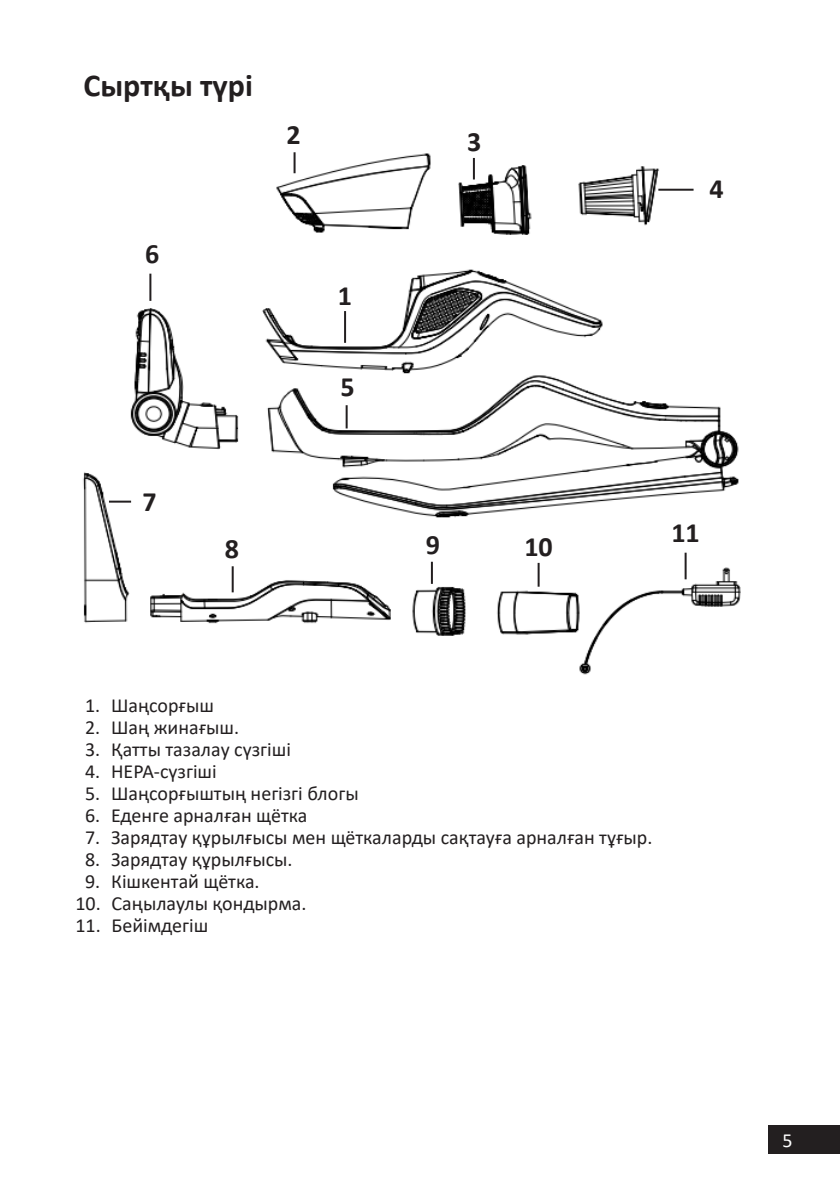
<style>
.page{position:relative;width:840px;height:1191px;background:#fff}
.page>*{position:absolute;margin:0;border:0;box-sizing:border-box;transform-origin:0 0}
.Заголовок_16{font:700 32px "Calibri";color:#231f20}
.цифры_на_схемах{font:700 28px "Calibri";color:#231f20}
.t1{font:20px "Calibri";color:#231f20}
.t2{font:20px "Calibri";color:#fff}
</style>
<div class="page">
<div style="left:767px;top:1125px;width:72px;height:28px;background:#231f20"></div>
<img style="left:83px;top:152px;width:658px;height:523px">
<hr style="left:658px;top:189px;width:35px;height:2px;background:#231f20">
<hr style="left:472px;top:158px;width:2px;height:21px;background:#231f20">
<hr style="left:293px;top:152px;width:2px;height:21px;background:#231f20">
<hr style="left:344px;top:311px;width:2px;height:32px;background:#231f20">
<hr style="left:345px;top:405px;width:2px;height:23px;background:#231f20">
<hr style="left:149px;top:274px;width:2px;height:27px;background:#231f20">
<hr style="left:109px;top:500px;width:22px;height:2px;background:#231f20">
<hr style="left:231px;top:566px;width:2px;height:26px;background:#231f20">
<hr style="left:430px;top:562px;width:2px;height:22px;background:#231f20">
<hr style="left:537px;top:563px;width:2px;height:23px;background:#231f20">
<hr style="left:684px;top:552px;width:2px;height:27px;background:#231f20">
<p class="Заголовок_16" style="left:83px;top:63px;width:171px">Сыртқы түрі</p>
<p class="цифры_на_схемах" style="left:286px;top:115px;width:16px">2</p>
<p class="цифры_на_схемах" style="left:145px;top:234px;width:16px">6</p>
<p class="цифры_на_схемах" style="left:142px;top:481px;width:16px">7</p>
<p class="цифры_на_схемах" style="left:337px;top:276px;width:16px">1</p>
<p class="цифры_на_схемах" style="left:340px;top:367px;width:16px">5</p>
<p class="цифры_на_схемах" style="left:467px;top:122px;width:16px">3</p>
<p class="цифры_на_схемах" style="left:225px;top:529px;width:16px">8</p>
<p class="цифры_на_схемах" style="left:425px;top:525px;width:16px">9</p>
<p class="цифры_на_схемах" style="left:524px;top:526px;width:30px">10</p>
<p class="цифры_на_схемах" style="left:709px;top:169px;width:16px">4</p>
<p class="цифры_на_схемах" style="left:671px;top:513px;width:30px">11</p>
<p class="t1" style="left:85px;top:691px;width:130px">1. Шаңсорғыш</p>
<p class="t1" style="left:85px;top:713px;width:155px">2. Шаң жинағыш.</p>
<p class="t1" style="left:85px;top:735px;width:207px">3. Қатты тазалау сүзгіші</p>
<p class="t1" style="left:85px;top:757px;width:133px">4. НЕРА-сүзгіші</p>
<p class="t1" style="left:85px;top:779px;width:275px">5. Шаңсорғыштың негізгі блогы</p>
<p class="t1" style="left:85px;top:801px;width:223px">6. Еденге арналған щётка</p>
<p class="t1" style="left:85px;top:823px;width:568px">7. Зарядтау құрылғысы мен щёткаларды сақтауға арналған тұғыр.</p>
<p class="t1" style="left:85px;top:845px;width:209px">8. Зарядтау құрылғысы.</p>
<p class="t1" style="left:85px;top:867px;width:176px">9. Кішкентай щётка.</p>
<p class="t1" style="left:75px;top:889px;width:232px">10. Саңылаулы қондырма.</p>
<p class="t1" style="left:75px;top:911px;width:134px">11. Бейімдегіш</p>
<p class="t2" style="left:782px;top:1126px;width:12px">5</p>
</div>
